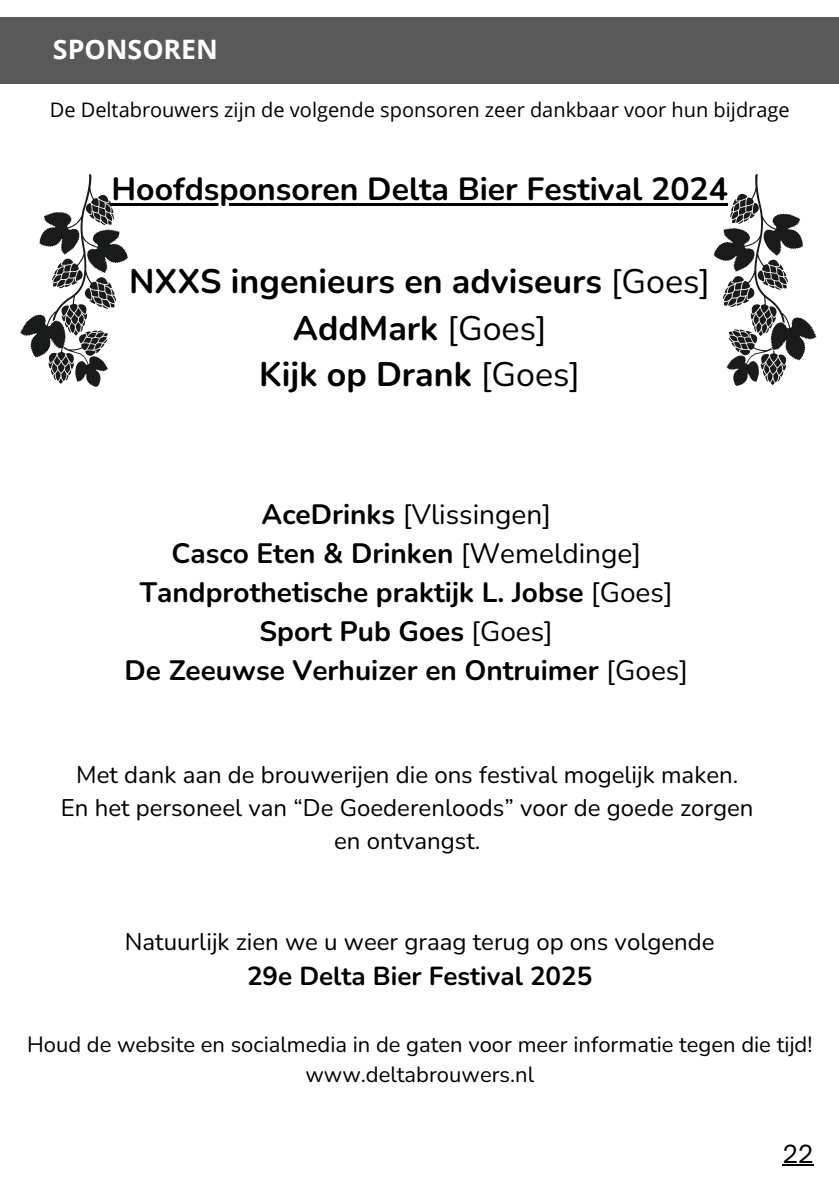
<style>
.page{position:relative;width:839px;height:1191px;background:#fff}
.page>*{position:absolute;margin:0;border:0;box-sizing:border-box;transform-origin:0 0}
.t1{font:700 34px/46.4px "Nunito";color:#000;text-align:center}
.t2{font:700 32px "Nunito";color:#000}
.t3{font:700 28px/39px "Nunito";color:#000;text-align:center}
.t4{font:700 26.8px "Open Sans";color:#fff}
.t5{font:700 26px "Nunito";color:#000}
.t6{font:24px/33px "Nunito";color:#000;text-align:center}
.t7{font:24px "Open Sauce One";color:#000}
.t8{font:22px/30px "Nunito";color:#000;text-align:center}
.t9{font:20px "Open Sans";color:#000}
.s1{font-weight:400}
</style>
<div class="page">
<div style="left:0;top:17px;width:838px;height:66px;background:#595959"></div>
<svg style="left:20px;top:174px;width:108px;height:213px"></svg>
<hr style="left:782px;top:1164px;width:31px;height:2px;background:#000">
<hr style="left:111px;top:203px;width:617px;height:3px;background:#000">
<svg style="left:713px;top:174px;width:104px;height:212px"></svg>
<p class="t4" style="left:53px;top:30px;width:167px">SPONSOREN</p>
<p class="t9" style="left:50px;top:95px;width:741px">De Deltabrouwers zijn de volgende sponsoren zeer dankbaar voor hun bijdrage</p>
<h2 class="t2" style="left:111px;top:168px;width:618px">Hoofdsponsoren Delta Bier Festival 2024</h2>
<h1 class="t1" style="left:129px;top:259px;width:582px">NXXS ingenieurs en adviseurs <span class="s1">[Goes]<br></span>AddMark <span class="s1">[Goes]<br></span>Kijk op Drank <span class="s1">[Goes]</span></h1>
<p class="t3" style="left:125px;top:495px;width:565px">AceDrinks <span class="s1">[Vlissingen]<br></span>Casco Eten &amp; Drinken <span class="s1">[Wemeldinge] </span>Tandprothetische praktijk L. Jobse <span class="s1">[Goes] </span>Sport Pub Goes <span class="s1">[Goes]<br></span>De Zeeuwse Verhuizer en Ontruimer <span class="s1">[Goes]</span></p>
<p class="t6" style="left:61px;top:758px;width:694px">Met dank aan de brouwerijen die ons festival mogelijk maken.<br>En het personeel van “De Goederenloods” voor de goede zorgen en ontvangst.</p>
<p class="t6" style="left:125px;top:926px;width:591px">Natuurlijk zien we u weer graag terug op ons volgende</p>
<p class="t5" style="left:247px;top:958px;width:347px">29e Delta Bier Festival 2025</p>
<p class="t8" style="left:27px;top:1030px;width:787px">Houd de website en socialmedia in de gaten voor meer informatie tegen die tijd! www.deltabrouwers.nl</p>
<p class="t7" style="left:782px;top:1139px;width:33px">22</p>
</div>
